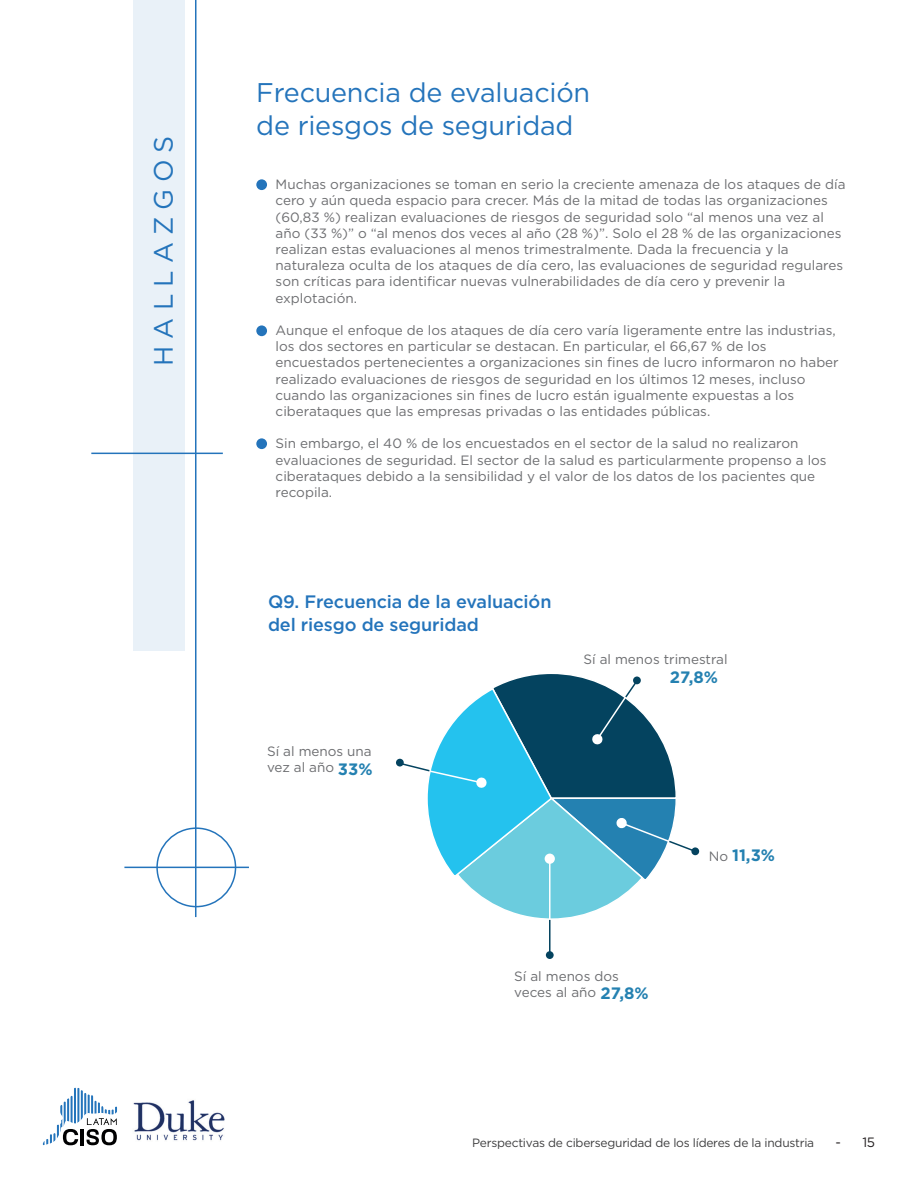
<style>
.page{position:relative;width:918px;height:1188px;background:#fff}
.page>*{position:absolute;margin:0;border:0;box-sizing:border-box;transform-origin:0 0}
.t1{font:27px/32.4px "Gotham";letter-spacing:-.01em;color:#2474bb}
.t2{font:26.55px "Gotham";letter-spacing:.27em;color:#2474bb}
.t3{font:500 18px/23.4px "Gotham";letter-spacing:-.01em;color:#2474bb}
.t4{font:700 16.5px "Gotham";color:#2481b1}
.t5{font:13.5px/16.2px "Gotham";color:#6c6d70}
.t6{font:13.5px "Gotham";color:#231f20}
.t7{font:12px "Gotham";letter-spacing:-.02em;color:#3e3e3f}
.s1{font-weight:700;font-size:16.5px;color:#2481b1}
.s2{font-weight:400;font-size:13.5px;color:#6c6d70}
</style>
<div class="page">
<div style="left:133px;top:0;width:52px;height:651px;background:#e9f1f8"></div>
<hr style="left:195px;top:0;width:1px;height:917px;background:#2474bb">
<hr style="left:91px;top:453px;width:132px;height:1px;background:#2474bb">
<div style="left:156px;top:827px;width:80px;height:80px;border:2px solid #2474bb;border-radius:50%"></div>
<hr style="left:124px;top:867px;width:125px;height:1px;background:#2474bb">
<hr style="left:549px;top:916px;width:2px;height:37px;background:#04435f">
<div style="left:546px;top:951px;width:8px;height:8px;background:#04435f;border-radius:50%"></div>
<div style="left:256px;top:179px;width:11px;height:11px;background:#2474bb;border-radius:50%"></div>
<div style="left:256px;top:325px;width:11px;height:11px;background:#2474bb;border-radius:50%"></div>
<div style="left:256px;top:438px;width:11px;height:11px;background:#2474bb;border-radius:50%"></div>
<svg style="left:398px;top:674px;width:299px;height:247px"></svg>
<hr style="left:67px;top:1098px;width:2px;height:45px;background:#2474bb">
<hr style="left:71px;top:1096px;width:2px;height:44px;background:#2474bb">
<hr style="left:74px;top:1088px;width:2px;height:44px;background:#2474bb">
<hr style="left:77px;top:1088px;width:2px;height:44px;background:#2474bb">
<hr style="left:81px;top:1090px;width:2px;height:45px;background:#2474bb">
<hr style="left:84px;top:1093px;width:2px;height:45px;background:#2474bb">
<hr style="left:88px;top:1094px;width:2px;height:45px;background:#2474bb">
<hr style="left:91px;top:1095px;width:2px;height:45px;background:#2474bb">
<hr style="left:95px;top:1101px;width:2px;height:44px;background:#2474bb">
<svg style="left:43px;top:1102px;width:35px;height:43px"></svg>
<hr style="left:81px;top:1129px;width:3px;height:16px;background:#000001">
<svg style="left:87px;top:1102px;width:30px;height:43px"></svg>
<img style="left:133px;top:1100px;width:92px;height:41px">
<h2 class="t2" style="left:147px;top:366px;width:232px;rotate:-90deg">HALLAZGOS</h2>
<h1 class="t1" style="left:256px;top:76px;width:335px">Frecuencia de evaluación de riesgos de seguridad</h1>
<p class="t5" style="left:276px;top:176px;width:571px">Muchas organizaciones se toman en serio la creciente amenaza de los ataques de día cero y aún queda espacio para crecer. Más de la mitad de todas las organizaciones (60,83 %) realizan evaluaciones de riesgos de seguridad solo “al menos una vez al año (33 %)” o “al menos dos veces al año (28 %)”. Solo el 28 % de las organizaciones realizan estas evaluaciones al menos trimestralmente. Dada la frecuencia y la naturaleza oculta de los ataques de día cero, las evaluaciones de seguridad regulares son críticas para identificar nuevas vulnerabilidades de día cero y prevenir la explotación.</p>
<p class="t5" style="left:276px;top:322px;width:565px">Aunque el enfoque de los ataques de día cero varía ligeramente entre las industrias, los dos sectores en particular se destacan. En particular, el 66,67 % de los encuestados pertenecientes a organizaciones sin fines de lucro informaron no haber realizado evaluaciones de riesgos de seguridad en los últimos 12 meses, incluso cuando las organizaciones sin fines de lucro están igualmente expuestas a los ciberataques que las empresas privadas o las entidades públicas.</p>
<p class="t5" style="left:276px;top:435px;width:553px">Sin embargo, el 40 % de los encuestados en el sector de la salud no realizaron evaluaciones de seguridad. El sector de la salud es particularmente propenso a los ciberataques debido a la sensibilidad y el valor de los datos de los pacientes que recopila.</p>
<h3 class="t3" style="left:268px;top:589px;width:285px">Q9. Frecuencia de la evaluación del riesgo de seguridad</h3>
<p class="t5" style="left:267px;top:743px;width:107px">Sí al menos una vez al año <span class="s1">33%</span></p>
<p class="t5" style="left:584px;top:651px;width:146px">Sí al menos trimestral</p>
<p class="t4" style="left:670px;top:667px;width:50px">27,8%</p>
<p class="t4" style="left:709px;top:846px;width:68px"><span class="s2">No</span> 11,3%</p>
<p class="t5" style="left:514px;top:968px;width:136px">Sí al menos dos veces al año <span class="s1">27,8%</span></p>
<p class="t7" style="left:472px;top:1135px;width:344px">Perspectivas de ciberseguridad de los líderes de la industria</p>
<p class="t6" style="left:835px;top:1134px;width:41px">- 15</p>
</div>
